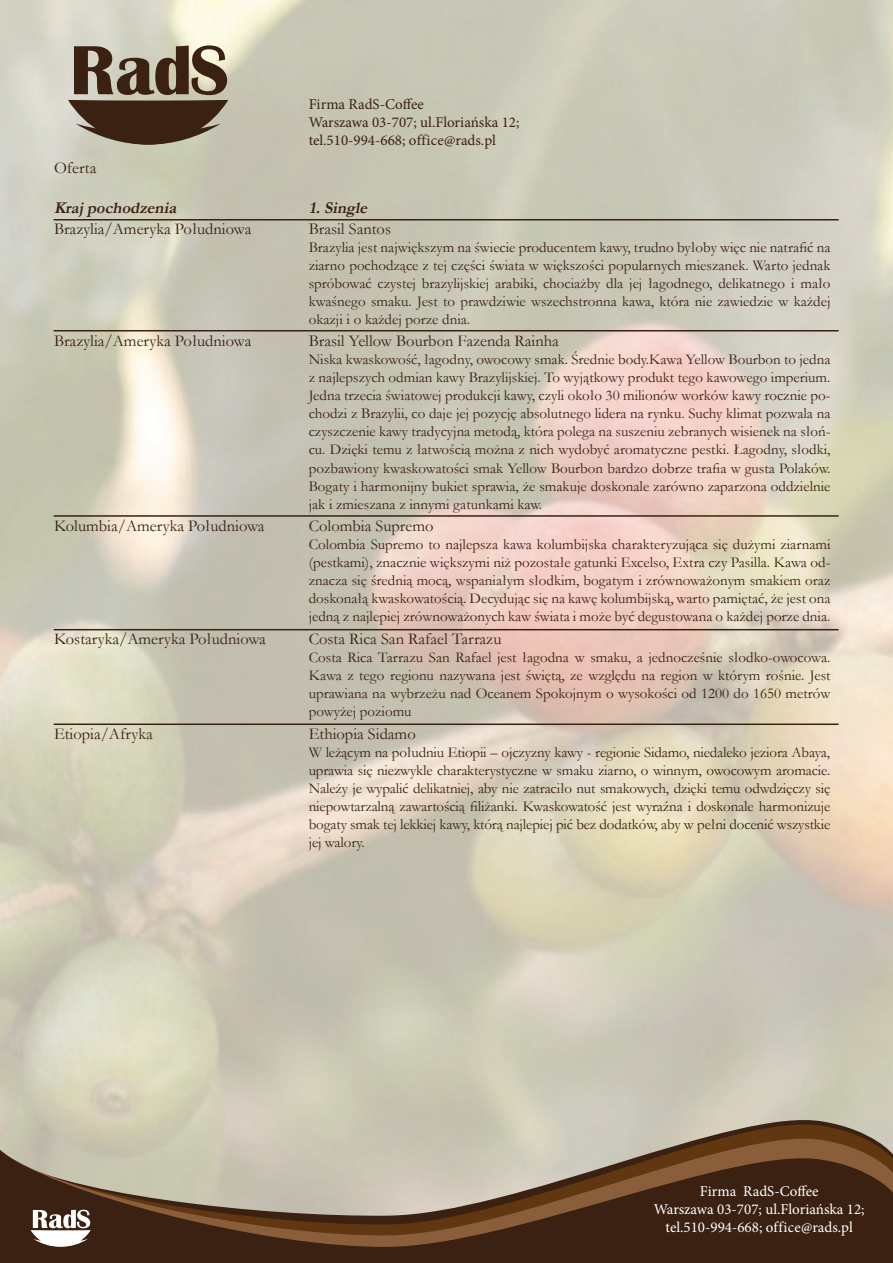
<style>
.page{position:relative;width:893px;height:1263px;background:#fff}
.page>*{position:absolute;margin:0;border:0;box-sizing:border-box;transform-origin:0 0}
.t1{font:16.5px "Garamond";color:#3a2111}
.t2{font:italic 700 16.5px "Garamond";color:#3a2111}
.t3{font:15px/18px "Garamond";color:#3a2111;text-align:justify}
.t4{font:15px/18px "Minion Pro";color:#fff;text-align:center}
.t5{font:15px/18px "Minion Pro";color:#3a2111}
</style>
<div class="page">
<img style="left:0;top:0;width:893px;height:1107px">
<svg style="left:68px;top:45px;width:160px;height:100px;background:#766757"></svg>
<svg style="left:0;top:1107px;width:893px;height:4px;background:#cecab7"></svg>
<svg style="left:0;top:1111px;width:893px;height:14px;background:#cac6b3"></svg>
<svg style="left:0;top:1125px;width:893px;height:20px;background:#b9af9a"></svg>
<svg style="left:0;top:1145px;width:893px;height:118px;background:#725c48"></svg>
<svg style="left:31px;top:1210px;width:60px;height:37px"></svg>
<hr style="left:54px;top:330px;width:785px;height:1px;background:#3a2111">
<hr style="left:54px;top:219px;width:785px;height:1px;background:#3a2111">
<hr style="left:54px;top:515px;width:785px;height:2px;background:#3a2111">
<hr style="left:54px;top:629px;width:785px;height:1px;background:#3a2111">
<hr style="left:54px;top:723px;width:785px;height:2px;background:#3a2111">
<p class="t5" style="left:309px;top:96px;width:212px">Firma RadS-Coffee<br>Warszawa 03-707; ul.Floriańska 12; tel.510-994-668; office@rads.pl</p>
<p class="t1" style="left:54px;top:157px;width:44px">Oferta</p>
<p class="t2" style="left:54px;top:196px;width:128px">Krajpochodzenia</p>
<p class="t2" style="left:309px;top:196px;width:63px">1.Single</p>
<p class="t1" style="left:54px;top:217px;width:199px">Brazylia/Ameryka Południowa</p>
<p class="t1" style="left:54px;top:330px;width:199px">Brazylia/Ameryka Południowa</p>
<p class="t1" style="left:54px;top:514px;width:212px">Kolumbia/Ameryka Południowa</p>
<p class="t1" style="left:54px;top:628px;width:213px">Kostaryka/Ameryka Południowa</p>
<p class="t1" style="left:54px;top:722px;width:100px">Etiopia/Afryka</p>
<p class="t1" style="left:309px;top:217px;width:84px">Brasil Santos</p>
<p class="t3" style="left:309px;top:238px;width:523px">Brazylia jest największym na świecie producentem kawy, trudno byłoby więc nie natrafić na ziarno pochodzące z tej części świata w większości popularnych mieszanek. Warto jednak spróbować czystej brazylijskiej arabiki, chociażby dla jej łagodnego, delikatnego i mało kwaśnego smaku. Jest to prawdziwie wszechstronna kawa, która nie zawiedzie w każdej okazji i o każdej porze dnia.</p>
<p class="t1" style="left:309px;top:330px;width:252px">Brasil Yellow Bourbon Fazenda Rainha</p>
<p class="t3" style="left:309px;top:350px;width:523px">Niska kwaskowość, łagodny, owocowy smak. Średnie body.Kawa Yellow Bourbon to jedna z najlepszych odmian kawy Brazylijskiej. To wyjątkowy produkt tego kawowego imperium.<br>Jedna trzecia światowej produkcji kawy, czyli około 30 milionów worków kawy rocznie po&shy;chodzi z Brazylii, co daje jej pozycję absolutnego lidera na rynku. Suchy klimat pozwala na czyszczenie kawy tradycyjna metodą, która polega na suszeniu zebranych wisienek na słoń&shy;cu. Dzięki temu z łatwością można z nich wydobyć aromatyczne pestki. Łagodny, słodki, pozbawiony kwaskowatości smak Yellow Bourbon bardzo dobrze trafia w gusta Polaków.<br>Bogaty i harmonijny bukiet sprawia, że smakuje doskonale zarówno zaparzona oddzielnie jak i zmieszana z innymi gatunkami kaw.</p>
<p class="t1" style="left:309px;top:515px;width:126px">Colombia Supremo</p>
<p class="t3" style="left:309px;top:535px;width:523px">Colombia Supremo to najlepsza kawa kolumbijska charakteryzująca się dużymi ziarnami (pestkami), znacznie większymi niż pozostałe gatunki Excelso, Extra czy Pasilla. Kawa od&shy;znacza się średnią mocą, wspaniałym słodkim, bogatym i zrównoważonym smakiem oraz doskonałą kwaskowatością. Decydując się na kawę kolumbijską, warto pamiętać, że jest ona jedną z najlepiej zrównoważonych kaw świata i może być degustowana o każdej porze dnia.</p>
<p class="t1" style="left:309px;top:628px;width:194px">Costa Rica San Rafael Tarrazu</p>
<p class="t3" style="left:309px;top:648px;width:523px">Costa Rica Tarrazu San Rafael jest łagodna w smaku, a jednocześnie słodko-owocowa.<br>Kawa z tego regionu nazywana jest świętą, ze względu na region w którym rośnie. Jest uprawiana na wybrzeżu nad Oceanem Spokojnym o wysokości od 1200 do 1650 metrów powyżej poziomu</p>
<p class="t1" style="left:309px;top:722px;width:109px">Ethiopia Sidamo</p>
<p class="t3" style="left:309px;top:743px;width:523px">W leżącym na południu Etiopii – ojczyzny kawy - regionie Sidamo, niedaleko jeziora Abaya, uprawia się niezwykle charakterystyczne w smaku ziarno, o winnym, owocowym aromacie.<br>Należy je wypalić delikatniej, aby nie zatraciło nut smakowych, dzięki temu odwdzięczy się niepowtarzalną zawartością filiżanki. Kwaskowatość jest wyraźna i doskonale harmonizuje bogaty smak tej lekkiej kawy, którą najlepiej pić bez dodatków, aby w pełni docenić wszystkie jej walory.</p>
<p class="t4" style="left:654px;top:1182px;width:212px">Firma RadS-Coffee<br>Warszawa 03-707; ul.Floriańska 12; tel.510-994-668; office@rads.pl</p>
</div>
